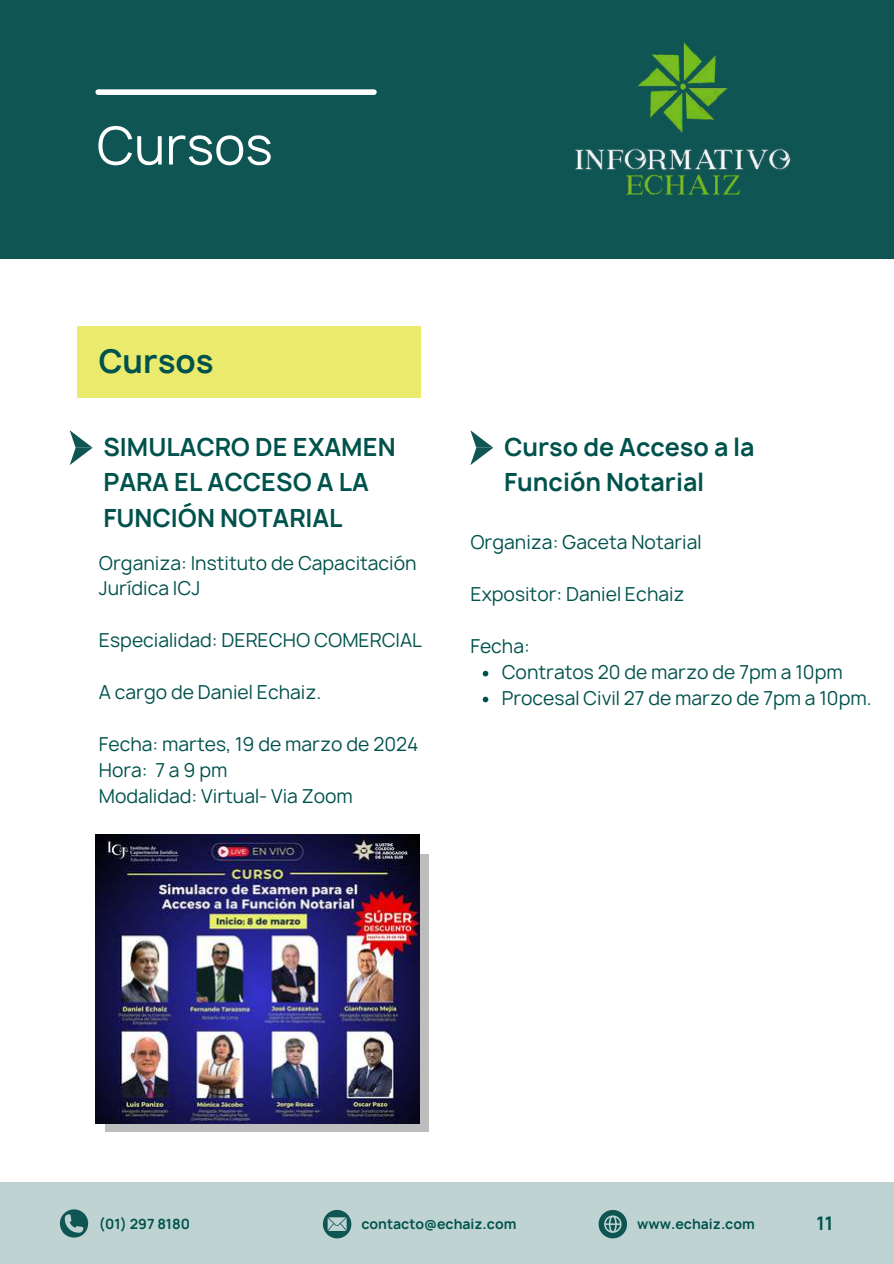
<style>
.page{position:relative;width:894px;height:1264px;background:#fff}
.page>*{position:absolute;margin:0;border:0;box-sizing:border-box;transform-origin:0 0}
.t1{font:50.4px "Manrope";color:#fff}
.t2{font:700 31.5px "Manrope";color:#00524c}
.t3{font:700 24px/35.7px "Manrope";color:#00524c}
.t4{font:18.45px/25.8px "Manrope";color:#00524c}
.t5{font:700 18px "Manrope";color:#00524c}
.t6{font:700 13.5px "Manrope";color:#00524c}
</style>
<div class="page">
<div style="left:0;top:1182px;width:893px;height:81px;background:#bfd4d2"></div>
<div style="left:0;top:0;width:893px;height:259px;background:#0f5554"></div>
<div style="left:98px;top:89px;width:276px;height:6px;background:#fff"></div>
<img style="left:575px;top:42px;width:216px;height:153px">
<svg style="left:60px;top:1209px;width:28px;height:29px"></svg>
<svg style="left:323px;top:1209px;width:28px;height:28px"></svg>
<svg style="left:598px;top:1210px;width:28px;height:27px"></svg>
<div style="left:77px;top:326px;width:343px;height:71px;background:#eaea6c"></div>
<svg style="left:70px;top:430px;width:22px;height:35px"></svg>
<svg style="left:105px;top:854px;width:324px;height:277px;fill:#bdbdbd"></svg>
<img style="left:95px;top:834px;width:324px;height:289px">
<svg style="left:470px;top:430px;width:22px;height:35px"></svg>
<svg style="left:482px;top:670px;width:6px;height:6px"></svg>
<svg style="left:482px;top:696px;width:6px;height:6px"></svg>
<h1 class="t1" style="left:96px;top:111px;width:178px">Cursos</h1>
<h2 class="t2" style="left:98px;top:339px;width:117px">Cursos</h2>
<h3 class="t3" style="left:103px;top:429px;width:294px">SIMULACRO DE EXAMEN<br>PARA EL ACCESO A LA<br>FUNCIÓN NOTARIAL</h3>
<p class="t4" style="left:99px;top:549px;width:319px">Organiza: Instituto de Capacitación<br>Jurídica ICJ</p>
<p class="t4" style="left:99px;top:627px;width:324px">Especialidad: DERECHO COMERCIAL</p>
<p class="t4" style="left:99px;top:679px;width:224px">A cargo de Daniel Echaiz.</p>
<p class="t4" style="left:99px;top:731px;width:321px">Fecha: martes, 19 de marzo de 2024<br>Hora: 7 a 9 pm<br>Modalidad: Virtual- Via Zoom</p>
<h3 class="t3" style="left:504px;top:429px;width:252px">Curso de Acceso a la<br>Función Notarial</h3>
<p class="t4" style="left:470px;top:529px;width:233px">Organiza: Gaceta Notarial</p>
<p class="t4" style="left:470px;top:581px;width:216px">Expositor: Daniel Echaiz</p>
<p class="t4" style="left:501px;top:633px;width:371px;text-indent:-31px">Fecha:<br>Contratos 20 de marzo de 7pm a 10pm<br>Procesal Civil 27 de marzo de 7pm a 10pm.</p>
<p class="t6" style="left:99px;top:1214px;width:93px">(01) 297 8180</p>
<p class="t6" style="left:361px;top:1214px;width:156px">contacto@echaiz.com</p>
<p class="t6" style="left:637px;top:1214px;width:119px">www.echaiz.com</p>
<p class="t5" style="left:816px;top:1211px;width:18px">11</p>
</div>
